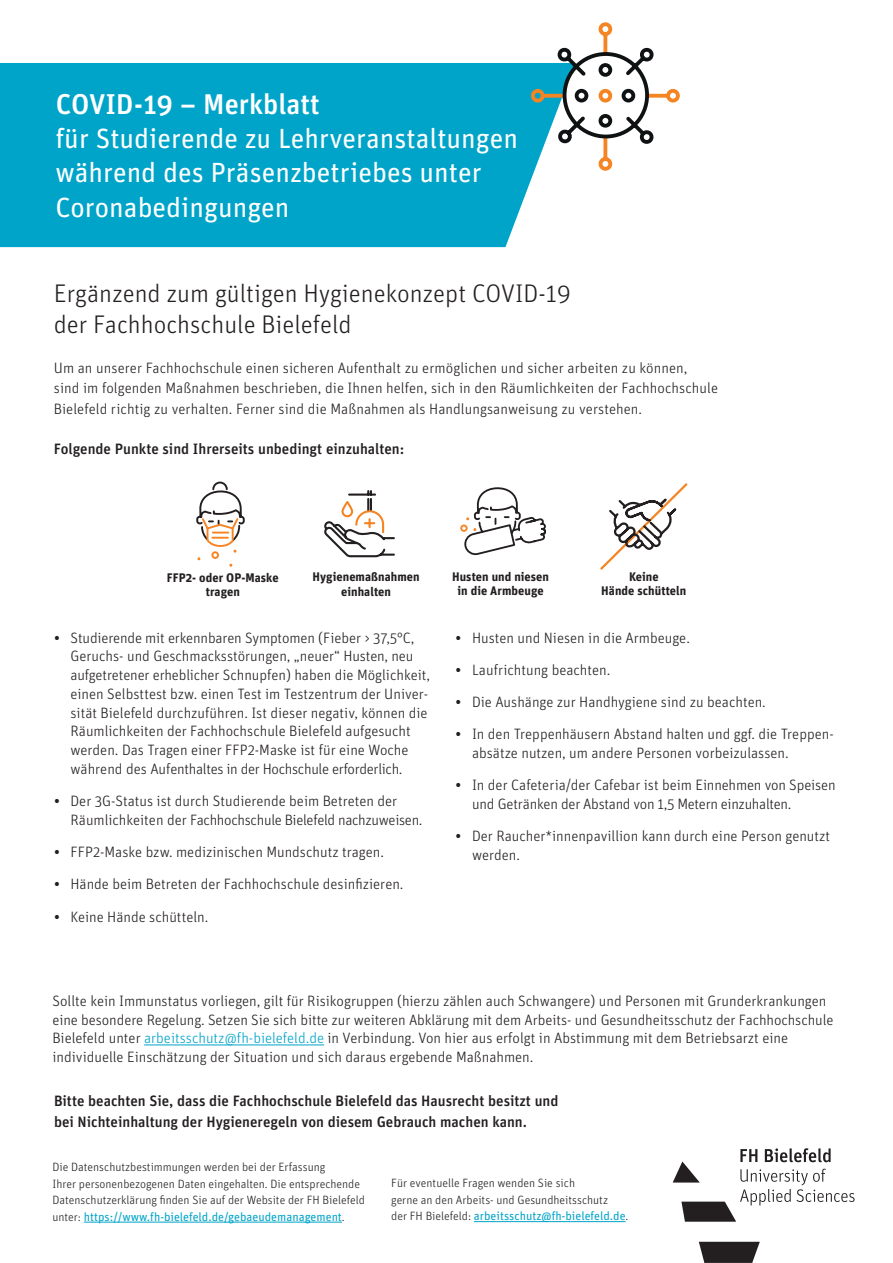
<style>
.page{position:relative;width:893px;height:1263px;background:#fff}
.page>*{position:absolute;margin:0;border:0;box-sizing:border-box;transform-origin:0 0}
.t1{font:500 28.65px "Unit Pro";letter-spacing:-.01em;color:#fff}
.t2{font:27.75px/34.2px "Unit Pro";color:#fff}
.t3{font:300 25.5px "Unit Pro";color:#231f20}
.t4{font:300 15px/18.8px "Unit Pro";color:#231f20}
.t5{font:500 15px "Unit Pro";color:#231f20}
.t6{font:700 12.45px/14.2px "Unit Pro";letter-spacing:.005em;color:#231f20;text-align:center}
.t7{font:300 12px "Unit Pro";color:#231f20}
.t8{font:12px "Unit Pro";color:#00a4c8}
.s1{font-size:28.5px}
.s2{font-weight:500}
.s3{color:#00a4c8}
.s4{font-weight:300;color:#231f20}
</style>
<div class="page">
<svg style="left:196px;top:481px;width:49px;height:86px"></svg>
<svg style="left:324px;top:490px;width:71px;height:68px"></svg>
<div style="left:460px;top:524px;width:8px;height:8px;border:2px solid #f58423;border-radius:50%"></div>
<svg style="left:462px;top:487px;width:84px;height:69px"></svg>
<svg style="left:600px;top:483px;width:88px;height:87px"></svg>
<hr style="left:84px;top:1222px;width:258px;height:1px;background:#00a4c8">
<hr style="left:474px;top:1221px;width:152px;height:1px;background:#00a4c8">
<hr style="left:144px;top:1044px;width:180px;height:1px;background:#00a4c8">
<div style="left:0;top:63px;width:534px;height:184px;background:#00a4c8"></div>
<svg style="left:529px;top:22px;width:151px;height:151px"></svg>
<svg style="left:699px;top:1242px;width:61px;height:21px"></svg>
<svg style="left:673px;top:1148px;width:181px;height:74px"></svg>
<hr style="left:704px;top:1262px;width:48px;height:1px;background:#231f20">
<p class="t1" style="left:56px;top:86px;width:265px">COVID-19 – <span class="s1">Merkblatt</span></p>
<p class="t2" style="left:55px;top:121px;width:464px">für Studierende zu Lehrveranstaltungen während des Präsenzbetriebes unter<br>Coronabedingungen</p>
<p class="t3" style="left:54px;top:278px;width:518px">Ergänzend zum gültigen Hygienekonzept COVID-19</p>
<p class="t3" style="left:54px;top:309px;width:299px">der Fachhochschule Bielefeld</p>
<p class="t4" style="left:54px;top:359px;width:635px">Um an unserer Fachhochschule einen sicheren Aufenthalt zu ermöglichen und sicher arbeiten zu können,</p>
<p class="t4" style="left:54px;top:378px;width:666px;line-height:20.2px">sind im folgenden Maßnahmen beschrieben, die Ihnen helfen, sich in den Räumlichkeiten der Fachhochschule<br>Bielefeld richtig zu verhalten. Ferner sind die Maßnahmen als Handlungsanweisung zu verstehen.</p>
<p class="t5" style="left:54px;top:439px;width:352px">Folgende Punkte sind Ihrerseits unbedingt einzuhalten:</p>
<p class="t6" style="left:167px;top:570px;width:113px">FFP2- oder OP-Maske</p>
<p class="t6" style="left:206px;top:584px;width:36px">tragen</p>
<p class="t6" style="left:313px;top:570px;width:109px">Hygienemaßnahmen einhalten</p>
<p class="t6" style="left:452px;top:569px;width:99px">Husten und niesen</p>
<p class="t6" style="left:458px;top:583px;width:88px">in die Armbeuge</p>
<p class="t6" style="left:629px;top:569px;width:31px">Keine</p>
<p class="t6" style="left:601px;top:583px;width:87px">Hände schütteln</p>
<p class="t4" style="left:70px;top:628px;width:361px;text-indent:-16px"><span class="s2">•</span> Studierende mit erkennbaren Symptomen (Fieber &gt; 37,5°C, Geruchs- und Geschmacksstörungen, „neuer“ Husten, neu aufgetretener erheblicher Schnupfen) haben die Möglichkeit, einen Selbsttest bzw. einen Test im Testzentrum der Univer&shy;sität Bielefeld durchzuführen. Ist dieser negativ, können die Räumlichkeiten der Fachhochschule Bielefeld aufgesucht</p>
<p class="t4" style="left:70px;top:741px;width:340px">werden. Das Tragen einer FFP2-Maske ist für eine Woche während des Aufenthaltes in der Hochschule erforderlich.</p>
<p class="t4" style="left:70px;top:792px;width:354px;text-indent:-16px"><span class="s2">•</span> Der 3G-Status ist durch Studierende beim Betreten der<br>Räumlichkeiten der Fachhochschule Bielefeld nachzuweisen.</p>
<p class="t4" style="left:54px;top:843px;width:331px"><span class="s2">•</span> FFP2-Maske bzw. medizinischen Mundschutz tragen.</p>
<p class="t4" style="left:54px;top:875px;width:351px"><span class="s2">•</span> Hände beim Betreten der Fachhochschule desinfizieren.</p>
<p class="t4" style="left:54px;top:907px;width:156px"><span class="s2">•</span> Keine Hände schütteln.</p>
<p class="t4" style="left:455px;top:628px;width:236px"><span class="s2">•</span> Husten und Niesen in die Armbeuge.</p>
<p class="t4" style="left:455px;top:660px;width:156px"><span class="s2">•</span> Laufrichtung beachten.</p>
<p class="t4" style="left:455px;top:693px;width:312px"><span class="s2">•</span> Die Aushänge zur Handhygiene sind zu beachten.</p>
<p class="t4" style="left:472px;top:725px;width:363px;text-indent:-16px"><span class="s2">•</span> In den Treppenhäusern Abstand halten und ggf. die Treppen&shy;absätze nutzen, um andere Personen vorbeizulassen.</p>
<p class="t4" style="left:472px;top:776px;width:365px;text-indent:-16px"><span class="s2">•</span> In der Cafeteria/der Cafebar ist beim Einnehmen von Speisen und Getränken der Abstand von 1,5 Metern einzuhalten.</p>
<p class="t4" style="left:472px;top:827px;width:360px;text-indent:-16px"><span class="s2">•</span> Der Raucher*innenpavillion kann durch eine Person genutzt werden.</p>
<p class="t4" style="left:52px;top:991px;width:782px">Sollte kein Immunstatus vorliegen, gilt für Risikogruppen (hierzu zählen auch Schwangere) und Personen mit Grunderkrankungen eine besondere Regelung. Setzen Sie sich bitte zur weiteren Abklärung mit dem Arbeits- und Gesundheitsschutz der Fachhochschule Bielefeld unter <span class="s3">arbeitsschutz@fh-bielefeld.de</span> in Verbindung. Von hier aus erfolgt in Abstimmung mit dem Betriebsarzt eine individuelle Einschätzung der Situation und sich daraus ergebende Maßnahmen.</p>
<p class="t5" style="left:54px;top:1091px;width:506px">Bitte beachten Sie, dass die Fachhochschule Bielefeld das Hausrecht besitzt und</p>
<p class="t5" style="left:54px;top:1112px;width:475px">bei Nichteinhaltung der Hygieneregeln von diesem Gebrauch machen kann.</p>
<p class="t7" style="left:52px;top:1160px;width:274px">Die Datenschutzbestimmungen werden bei der Erfassung</p>
<p class="t7" style="left:52px;top:1176px;width:309px">Ihrer personenbezogenen Daten eingehalten. Die entsprechende</p>
<p class="t7" style="left:52px;top:1193px;width:314px">Datenschutzerklärung finden Sie auf der Website der FH Bielefeld</p>
<p class="t8" style="left:52px;top:1209px;width:294px"><span class="s4">unter:</span> https://www.fh-bielefeld.de/gebaeudemanagement<span class="s4">.</span></p>
<p class="t7" style="left:391px;top:1176px;width:185px">Für eventuelle Fragen wenden Sie sich</p>
<p class="t7" style="left:391px;top:1193px;width:218px">gerne an den Arbeits- und Gesundheitsschutz</p>
<p class="t8" style="left:391px;top:1209px;width:239px"><span class="s4">der FH Bielefeld:</span> arbeitsschutz@fh-bielefeld.de<span class="s4">.</span></p>
</div>
